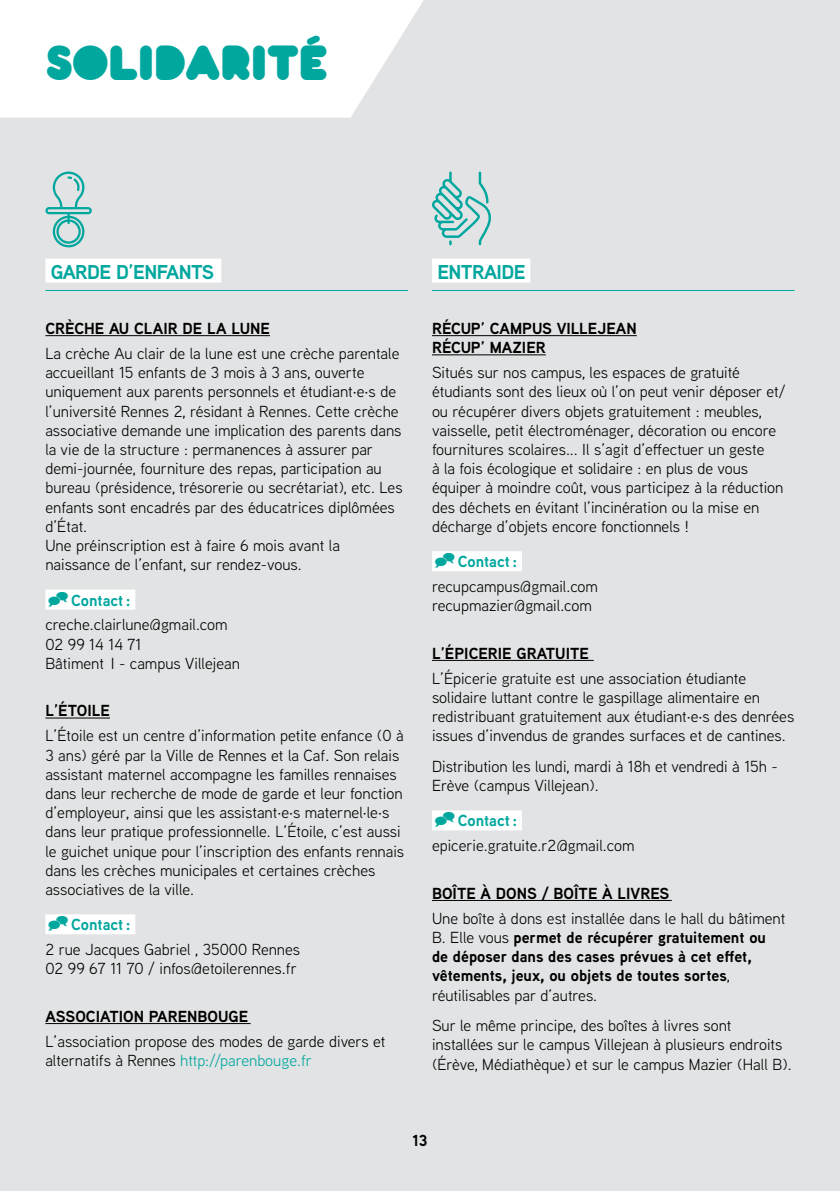
<style>
.page{position:relative;width:840px;height:1191px;background:#fff}
.page>*{position:absolute;margin:0;border:0;box-sizing:border-box;transform-origin:0 0}
.t1{font:48px "Pochoir Pleine";color:#00a79e}
.t2{font:700 20px "Aaux Next";letter-spacing:-.03em;color:#00a79e}
.t3{font:16px/19.2px "Aaux Next";color:#000}
.t4{font:700 16px/19.2px "Aaux Next";color:#000}
.t5{font:700 16px "Aaux Next";color:#00a79e}
.s1{color:#00a79e}
.s2{font-weight:400}
</style>
<div class="page">
<div style="left:0;top:0;width:839px;height:1191px;background:#e2e3e4"></div>
<hr style="left:45px;top:290px;width:363px;height:1px;background:#00a79e">
<div style="left:45px;top:259px;width:176px;height:24px;background:#fff"></div>
<hr style="left:45px;top:335px;width:225px;height:1px;background:#000">
<div style="left:45px;top:589px;width:90px;height:20px;background:#fff"></div>
<hr style="left:45px;top:717px;width:65px;height:1px;background:#000">
<div style="left:45px;top:914px;width:90px;height:20px;background:#fff"></div>
<hr style="left:45px;top:1023px;width:205px;height:1px;background:#000">
<hr style="left:432px;top:290px;width:362px;height:1px;background:#00a79e">
<div style="left:432px;top:259px;width:98px;height:24px;background:#fff"></div>
<hr style="left:432px;top:335px;width:204px;height:1px;background:#000">
<hr style="left:432px;top:354px;width:113px;height:1px;background:#000">
<div style="left:432px;top:551px;width:89px;height:20px;background:#fff"></div>
<hr style="left:432px;top:660px;width:161px;height:1px;background:#000">
<div style="left:432px;top:810px;width:89px;height:20px;background:#fff"></div>
<hr style="left:432px;top:900px;width:239px;height:1px;background:#000">
<svg style="left:0;top:0;width:423px;height:118px;background:#fcfcfc"></svg>
<svg style="left:432px;top:171px;width:58px;height:74px"></svg>
<svg style="left:45px;top:171px;width:47px;height:76px"></svg>
<h1 class="t1" style="left:45px;top:33px;width:284px">SOLIDARITÉ</h1>
<p class="t2" style="left:51px;top:257px;width:162px">Garde d’enfants</p>
<p class="t4" style="left:45px;top:318px;width:226px">Crèch e au clair de la lune</p>
<p class="t3" style="left:45px;top:343px;width:358px">La crèche Au clair de la lune est une crèche parentale accueillant 15 enfants de 3 mois à 3 ans, ouverte uniquement aux parents personnels et étudiant·e·s de l’université Rennes 2, résidant à Rennes. Cette crèche associative demande une implication des parents dans la vie de la structure : permanences à assurer par demi-journée, fourniture des repas, participation au bureau (présidence, trésorerie ou secrétariat), etc. Les enfants sont encadrés par des éducatrices diplômées d’État.<br>Une préinscription est à faire 6 mois avant la naissance de l’enfant, sur rendez-vous.</p>
<p class="t5" style="left:71px;top:588px;width:61px">Contact :</p>
<p class="t3" style="left:45px;top:614px;width:196px">creche.clairlune@gmail.com<br>02 99 14 14 71<br>Bâtiment I - campus Villejean</p>
<p class="t4" style="left:45px;top:701px;width:66px">L’étoile</p>
<p class="t3" style="left:45px;top:725px;width:360px">L’Étoile est un centre d’information petite enfance (0 à 3 ans) géré par la Ville de Rennes et la Caf. Son relais assistant maternel accompagne les familles rennaises dans leur recherche de mode de garde et leur fonction d’employeur, ainsi que les assistant·e·s maternel·le·s dans leur pratique professionnelle. L’Étoile, c’est aussi le guichet unique pour l’inscription des enfants rennais dans les crèches municipales et certaines crèches associatives de la ville.</p>
<p class="t5" style="left:71px;top:913px;width:61px">Contact :</p>
<p class="t3" style="left:45px;top:939px;width:256px">2 rue Jacques Gabriel , 35000 Rennes<br>02 99 67 11 70 / infos@etoilerennes.fr</p>
<p class="t4" style="left:45px;top:1006px;width:11px">Ass</p>
<p class="t4" style="left:75px;top:1006px;width:174px">ociation Parenbouge</p>
<p class="t3" style="left:45px;top:1031px;width:341px">L’association propose des modes de garde divers et alternatifs à Rennes <span class="s1">http://parenbouge.fr</span></p>
<p class="t2" style="left:437px;top:257px;width:90px">Entraide</p>
<p class="t4" style="left:432px;top:318px;width:206px">Récup’ Campus Villej ean<br>Récup’ Mazier</p>
<p class="t3" style="left:432px;top:362px;width:355px">Situés sur nos campus, les espaces de gratuité étudiants sont des lieux où l’on peut venir déposer et/ ou récupérer divers objets gratuitement : meubles, vaisselle, petit électroménager, décoration ou encore fournitures scolaires... Il s’agit d’effectuer un geste<br>à la fois écologique et solidaire : en plus de vous équiper à moindre coût, vous participez à la réduction des déchets en évitant l’incinération ou la mise en décharge d’objets encore fonctionnels !</p>
<p class="t5" style="left:457px;top:550px;width:61px">Contact :</p>
<p class="t3" style="left:432px;top:576px;width:167px">recupcampus@gmail.com recupmazier@gmail.com</p>
<p class="t4" style="left:432px;top:643px;width:158px">L’épicerie gratuite</p>
<p class="t3" style="left:432px;top:668px;width:363px">L’Épicerie gratuite est une association étudiante solidaire luttant contre le gaspillage alimentaire en redistribuant gratuitement aux étudiant·e·s des denrées issues d’invendus de grandes surfaces et de cantines.</p>
<p class="t3" style="left:432px;top:756px;width:347px">Distribution les lundi, mardi à 18h et vendredi à 15h -<br>Erève (campus Villejean).</p>
<p class="t5" style="left:457px;top:809px;width:61px">Contact :</p>
<p class="t3" style="left:432px;top:835px;width:204px">epicerie.gratuite.r2@gmail.com</p>
<p class="t4" style="left:432px;top:883px;width:236px">Boîte à dons / boîte à l ivres</p>
<p class="t4" style="left:432px;top:908px;width:355px"><span class="s2">Une boîte à dons est installée dans le hall du bâtiment B. Elle vous</span> permet de récupérer gratuitement ou de déposer dans des cases prévues à cet effet, vêtements, jeux, ou objets de toutes sortes<span class="s2">, réutilisables par d’autres.</span></p>
<p class="t3" style="left:432px;top:1015px;width:361px">Sur le même principe, des boîtes à livres sont installées sur le campus Villejean à plusieurs endroits (Érève, Médiathèque) et sur le campus Mazier (Hall B).</p>
<p class="t4" style="left:412px;top:1130px;width:17px">13</p>
</div>
